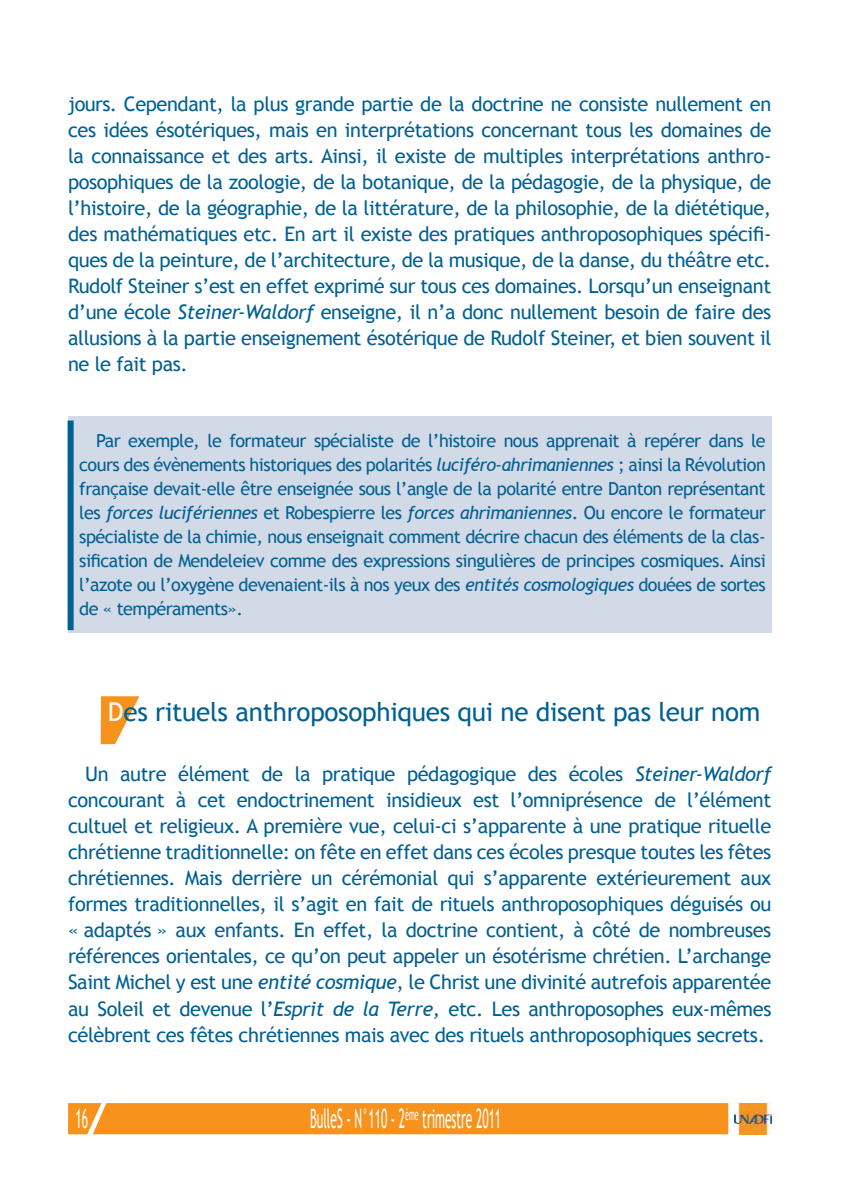
<style>
.page{position:relative;width:851px;height:1191px;background:#fff}
.page>*{position:absolute;margin:0;border:0;box-sizing:border-box;transform-origin:0 0}
.t1{font:26.8px "Trebuchet MS";color:#fff;scale:.45 1}
.t2{font:26px "Trebuchet MS";letter-spacing:-.01em;color:#006093}
.t3{font:20px/26px "Trebuchet MS";letter-spacing:-.02em;color:#006093;text-align:justify}
.t4{font:18px/24px "Trebuchet MS";letter-spacing:-.03em;color:#006093;text-align:justify}
.s1{font-style:italic}
.s2{color:#fff}
</style>
<div class="page">
<img style="left:734px;top:1103px;width:37px;height:31px">
<div style="left:68px;top:1103px;width:660px;height:31px;background:#f7931d"></div>
<svg style="left:101px;top:696px;width:38px;height:48px"></svg>
<div style="left:68px;top:417px;width:703px;height:216px;background:#d2d9e7"></div>
<div style="left:68px;top:420px;width:6px;height:210px;background:#006093"></div>
<p class="t3" style="left:68px;top:92px;width:704px">jours. Cependant, la plus grande partie de la doctrine ne consiste nullement en ces idées ésotériques, mais en interprétations concernant tous les domaines de la connaissance et des arts. Ainsi, il existe de multiples interprétations anthro&shy;posophiques de la zoologie, de la botanique, de la pédagogie, de la physique, de l’histoire, de la géographie, de la littérature, de la philosophie, de la diététique, des mathématiques etc. En art il existe des pratiques anthroposophiques spéci昀椀&shy;ques de la peinture, de l’architecture, de la musique, de la danse, du théâtre etc.<br>Rudolf Steiner s’est en effet exprimé sur tous ces domaines. Lorsqu’un enseignant d’une école <span class="s1">Steiner-Waldorf</span> enseigne, il n’a donc nullement besoin de faire des allusions à la partie enseignement ésotérique de Rudolf Steiner, et bien souvent il ne le fait pas.</p>
<p class="t4" style="left:79px;top:430px;width:688px;text-indent:17px">Par exemple, le formateur spécialiste de l’histoire nous apprenait à repérer dans le cours des évènements historiques des polarités <span class="s1">luciféro-ahrimaniennes</span> ; ainsi la Révolution française devait-elle être enseignée sous l’angle de la polarité entre Danton représentant les <span class="s1">forces lucifériennes</span> et Robespierre les <span class="s1">forces ahrimaniennes</span>. Ou encore le formateur spécialiste de la chimie, nous enseignait comment décrire chacun des éléments de la clas&shy;si昀椀cation de Mendeleiev comme des expressions singulières de principes cosmiques. Ainsi l’azote ou l’oxygène devenaient-ils à nos yeux des <span class="s1">entités cosmologiques</span> douées de sortes de « tempéraments».</p>
<h2 class="t2" style="left:108px;top:701px;width:654px"><span class="s2">D</span>es rituels anthroposophiques qui ne disent pas leur nom</h2>
<p class="t3" style="left:68px;top:762px;width:704px;text-indent:17px">Un autre élément de la pratique pédagogique des écoles <span class="s1">Steiner-Waldorf </span>concourant à cet endoctrinement insidieux est l’omniprésence de l’élément cultuel et religieux. A première vue, celui-ci s’apparente à une pratique rituelle chrétienne traditionnelle: on fête en effet dans ces écoles presque toutes les fêtes chrétiennes. Mais derrière un cérémonial qui s’apparente extérieurement aux formes traditionnelles, il s’agit en fait de rituels anthroposophiques déguisés ou « adaptés » aux enfants. En effet, la doctrine contient, à côté de nombreuses références orientales, ce qu’on peut appeler un ésotérisme chrétien. L’archange Saint Michel y est une <span class="s1">entité cosmique</span>, le Christ une divinité autrefois apparentée au Soleil et devenue l’<span class="s1">Esprit de la Terre,</span> etc. Les anthroposophes eux-mêmes célèbrent ces fêtes chrétiennes mais avec des rituels anthroposophiques secrets.</p>
<h1 class="t1" style="left:76px;top:1107px;width:29px">16</h1>
<h1 class="t1" style="left:310px;top:1107px;width:426px">BulleS - N°110 - 2<sup>ème</sup> trimestre 2011</h1>
</div>
